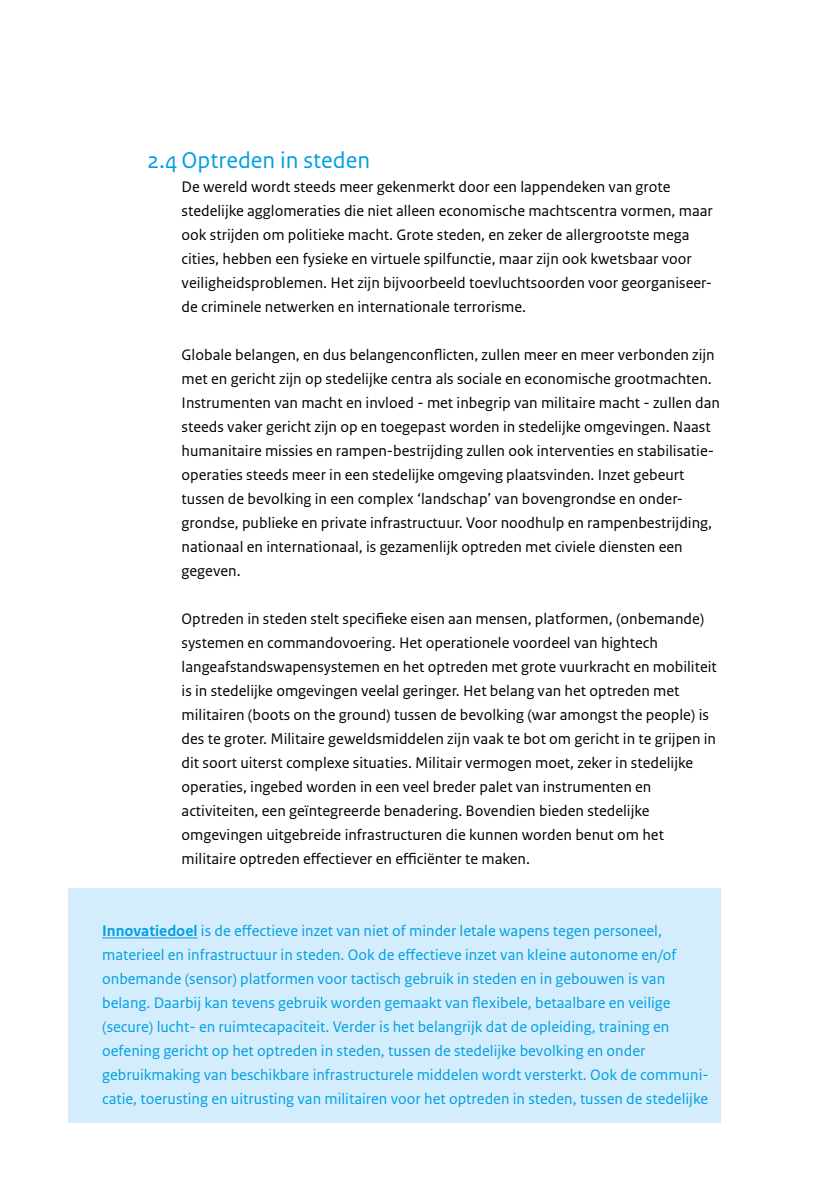
<style>
.page{position:relative;width:840px;height:1191px;background:#fff}
.page>*{position:absolute;margin:0;border:0;box-sizing:border-box;transform-origin:0 0}
.t1{font:24px "Rijksoverheid Sans Text";color:#009fe3}
.t2{font:16px/24px "Rijksoverheid Sans Text";color:#000}
.t3{font:16px/24px "Rijksoverheid Sans Text";color:#009fe3}
.s1{font-weight:700}
</style>
<div class="page">
<div style="left:68px;top:888px;width:652px;height:235px;background:#d4edfc"></div>
<hr style="left:102px;top:937px;width:95px;height:1px;background:#009fe3">
<h1 class="t1" style="left:147px;top:146px;width:224px">2.4 Optreden in steden</h1>
<p class="t2" style="left:181px;top:175px;width:532px">De wereld wordt steeds meer gekenmerkt door een lappendeken van grote stedelijke agglomeraties die niet alleen economische machtscentra vormen, maar ook strijden om politieke macht. Grote steden, en zeker de allergrootste mega cities, hebben een fysieke en virtuele spilfunctie, maar zijn ook kwetsbaar voor veiligheidsproblemen. Het zijn bijvoorbeeld toevluchtsoorden voor georganiseer&shy;de criminele netwerken en internationale terrorisme.</p>
<p class="t2" style="left:181px;top:343px;width:539px">Globale belangen, en dus belangenconflicten, zullen meer en meer verbonden zijn met en gericht zijn op stedelijke centra als sociale en economische grootmachten.<br>Instrumenten van macht en invloed - met inbegrip van militaire macht - zullen dan steeds vaker gericht zijn op en toegepast worden in stedelijke omgevingen. Naast humanitaire missies en rampen-bestrijding zullen ook interventies en stabilisatie&shy;operaties steeds meer in een stedelijke omgeving plaatsvinden. Inzet gebeurt tussen de bevolking in een complex ‘landschap’ van bovengrondse en onder&shy;grondse, publieke en private infrastructuur. Voor noodhulp en rampenbestrijding, nationaal en internationaal, is gezamenlijk optreden met civiele diensten een gegeven.</p>
<p class="t2" style="left:181px;top:607px;width:536px">Optreden in steden stelt specifieke eisen aan mensen, platformen, (onbemande) systemen en commandovoering. Het operationele voordeel van hightech langeafstandswapensystemen en het optreden met grote vuurkracht en mobiliteit is in stedelijke omgevingen veelal geringer. Het belang van het optreden met militairen (boots on the ground) tussen de bevolking (war amongst the people) is des te groter. Militaire geweldsmiddelen zijn vaak te bot om gericht in te grijpen in dit soort uiterst complexe situaties. Militair vermogen moet, zeker in stedelijke operaties, ingebed worden in een veel breder palet van instrumenten en activiteiten, een geïntegreerde benadering. Bovendien bieden stedelijke omgevingen uitgebreide infrastructuren die kunnen worden benut om het militaire optreden effectiever en efficiënter te maken.</p>
<p class="t3" style="left:102px;top:919px;width:607px"><span class="s1">Innovatiedoel</span> is de effectieve inzet van niet of minder letale wapens tegen personeel, materieel en infrastructuur in steden. Ook de effectieve inzet van kleine autonome en/of onbemande (sensor) platformen voor tactisch gebruik in steden en in gebouwen is van belang. Daarbij kan tevens gebruik worden gemaakt van flexibele, betaalbare en veilige (secure) lucht- en ruimtecapaciteit. Verder is het belangrijk dat de opleiding, training en oefening gericht op het optreden in steden, tussen de stedelijke bevolking en onder gebruikmaking van beschikbare infrastructurele middelen wordt versterkt. Ook de communi&shy;catie, toerusting en uitrusting van militairen voor het optreden in steden, tussen de stedelijke</p>
</div>
